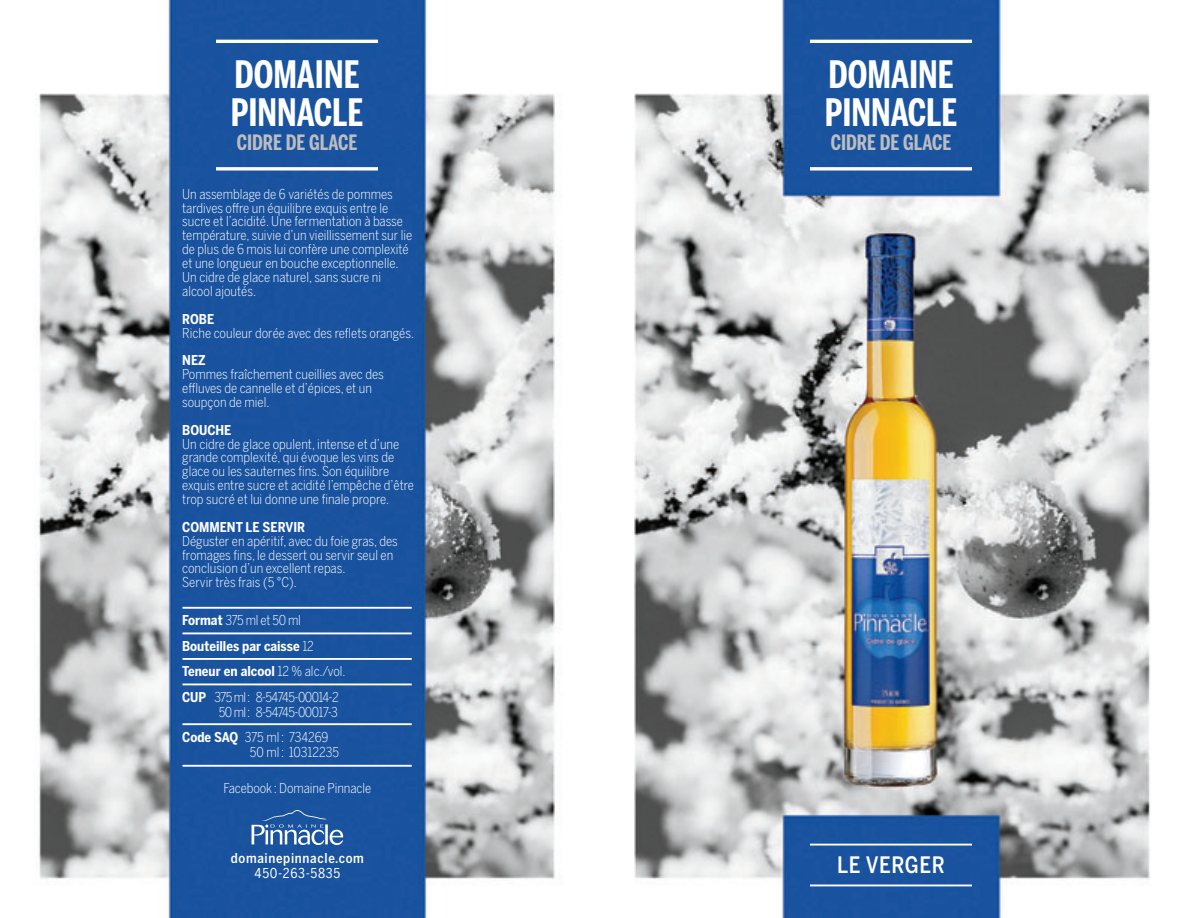
<style>
.page{position:relative;width:1188px;height:918px;background:#fff}
.page>*{position:absolute;margin:0;border:0;box-sizing:border-box;transform-origin:0 0}
.t1{font:700 37.5px/37.5px "Benton Sans Comp";color:#fff}
.t2{font:500 22.5px "Benton Sans Cond";letter-spacing:.025em;color:#fff}
.t3{font:700 21px "Benton Sans Comp";color:#bcbdc0}
.t4{font:300 13.5px/14px "Benton Sans Cond";color:#fff}
.t5{font:300 13.5px/25.5px "Benton Sans Cond";letter-spacing:-.04em;color:#fff}
.t6{font:500 13.5px/15px "Benton Sans Cond";letter-spacing:.05em;color:#fff;text-align:center}
.s1{font-weight:700}
.s2{font-weight:400}
</style>
<div class="page">
<img style="left:38px;top:0;width:1113px;height:918px">
<hr style="left:810px;top:40px;width:162px;height:3px;background:#fff">
<svg style="left:810px;top:167px;width:162px;height:4px"></svg>
<hr style="left:810px;top:844px;width:162px;height:2px;background:#fff">
<hr style="left:810px;top:885px;width:162px;height:1px;background:#fff">
<svg style="left:252px;top:810px;width:91px;height:35px;background:#4a77b3"></svg>
<hr style="left:216px;top:40px;width:162px;height:3px;background:#fff">
<svg style="left:216px;top:167px;width:162px;height:4px"></svg>
<hr style="left:183px;top:607px;width:229px;height:2px;background:#fff">
<hr style="left:183px;top:632px;width:229px;height:2px;background:#fff">
<hr style="left:183px;top:658px;width:229px;height:2px;background:#fff">
<hr style="left:183px;top:684px;width:229px;height:1px;background:#fff">
<hr style="left:183px;top:723px;width:229px;height:2px;background:#fff">
<hr style="left:183px;top:765px;width:229px;height:2px;background:#fff">
<p class="t1" style="left:231px;top:56px;width:134px">DOMAINE<br>PINNACLE</p>
<p class="t3" style="left:237px;top:130px;width:122px">CIDRE DE GLACE</p>
<p class="t4" style="left:182px;top:187px;width:232px">Un assemblage de 6 variétés de pommes tardives offre un équilibre exquis entre le sucre et l’acidité. Une fermentation à basse température, suivie d’un vieillissement sur lie de plus de 6 mois lui confère une complexité et une longueur en bouche exceptionnelle.<br>Un cidre de glace naturel, sans sucre ni alcool ajoutés.</p>
<p class="t4" style="left:182px;top:312px;width:233px"><span class="s1">ROBE<br></span>Riche couleur dorée avec des reflets orangés.</p>
<p class="t4" style="left:182px;top:353px;width:203px"><span class="s1">NEZ<br></span>Pommes fraîchement cueillies avec des effluves de cannelle et d’épices, et un soupçon de miel.</p>
<p class="t4" style="left:182px;top:423px;width:233px"><span class="s1">BOUCHE<br></span>Un cidre de glace opulent, intense et d’une grande complexité, qui évoque les vins de glace ou les sauternes fins. Son équilibre exquis entre sucre et acidité l’empêche d’être trop sucré et lui donne une finale propre.</p>
<p class="t4" style="left:182px;top:520px;width:217px"><span class="s1">COMMENT LE SERVIR<br></span>Déguster en apéritif, avec du foie gras, des fromages fins, le dessert ou servir seul en conclusion d’un excellent repas.<br>Servir très frais (5 °C).</p>
<p class="t5" style="left:182px;top:608px;width:165px"><span class="s1">Format</span> 375 ml et 50 ml<br><span class="s1">Bouteilles par caisse</span> 12<br><span class="s1">Teneur en alcool</span> 12 % alc./vol.<br><span class="s1">CUP</span> 375 ml : 8-54745-00014-2</p>
<p class="t5" style="left:182px;top:699px;width:157px;text-indent:37px">50 ml : 8-54745-00017-3<br><span class="s1">Code SAQ</span> 375 ml : 734269</p>
<p class="t4" style="left:250px;top:745px;width:91px">50 ml : 10312235</p>
<p class="t4" style="left:224px;top:781px;width:149px">Facebook : Domaine Pinnacle</p>
<p class="t6" style="left:231px;top:850px;width:135px">domainepinnacle.com<br><span class="s2">450-263-5835</span></p>
<p class="t1" style="left:825px;top:56px;width:134px">DOMAINE<br>PINNACLE</p>
<p class="t3" style="left:831px;top:130px;width:122px">CIDRE DE GLACE</p>
<p class="t2" style="left:837px;top:852px;width:109px">LE VERGER</p>
</div>
